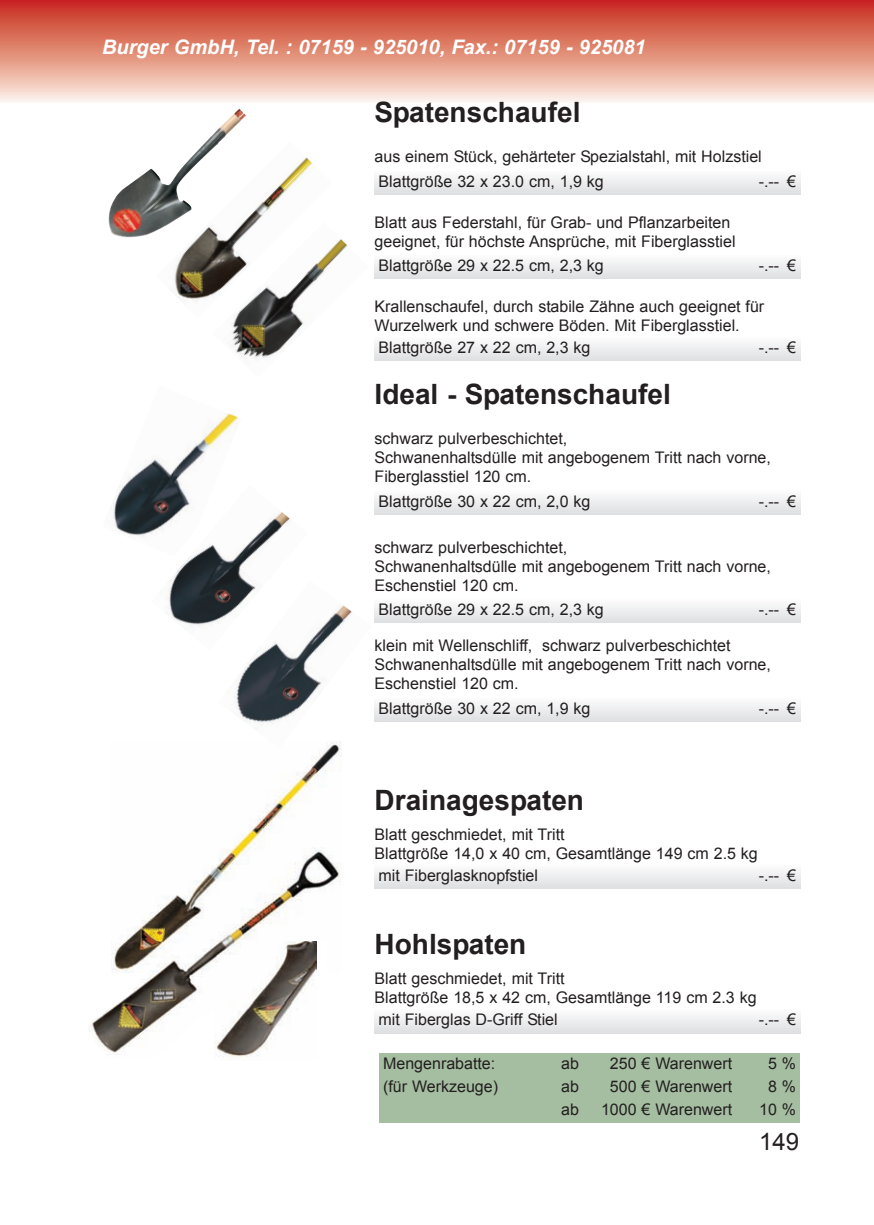
<style>
.page{position:relative;width:874px;height:1225px;background:#fff}
.page>*{position:absolute;margin:0;border:0;box-sizing:border-box;transform-origin:0 0}
.t1{font:700 28px "Arial";color:#231f20}
.t2{font:24px "Arial";color:#231f20}
.t3{font:italic 700 20px "Arial";color:#fff}
.t4{font:16px/19.2px "Arial";color:#231f20}
</style>
<div class="page">
<svg style="left:0;top:0;width:873px;height:102px;background:#e18b7a"></svg>
<div style="left:379px;top:1053px;width:147px;height:23px;background:#a5bea1"></div>
<div style="left:526px;top:1053px;width:56px;height:23px;background:#a5bea1"></div>
<div style="left:582px;top:1053px;width:153px;height:23px;background:#a5bea1"></div>
<div style="left:735px;top:1053px;width:64px;height:23px;background:#a5bea1"></div>
<div style="left:379px;top:1076px;width:147px;height:23px;background:#a5bea1"></div>
<div style="left:526px;top:1076px;width:56px;height:23px;background:#a5bea1"></div>
<div style="left:582px;top:1076px;width:153px;height:23px;background:#a5bea1"></div>
<div style="left:735px;top:1076px;width:64px;height:23px;background:#a5bea1"></div>
<div style="left:379px;top:1099px;width:147px;height:24px;background:#a5bea1"></div>
<div style="left:526px;top:1099px;width:56px;height:24px;background:#a5bea1"></div>
<div style="left:582px;top:1099px;width:153px;height:24px;background:#a5bea1"></div>
<div style="left:735px;top:1099px;width:64px;height:24px;background:#a5bea1"></div>
<div style="left:374px;top:255px;width:312px;height:24px;background:linear-gradient(to right,#ecedee,#ecedee)"></div>
<svg style="left:686px;top:261px;width:11px;height:18px"></svg>
<div style="left:697px;top:255px;width:85px;height:24px;background:linear-gradient(to right,#ecedee,#ecedee)"></div>
<div style="left:782px;top:255px;width:17px;height:24px;background:linear-gradient(to bottom,#fcfcfc,#dfe1e3)"></div>
<div style="left:374px;top:337px;width:312px;height:24px;background:linear-gradient(to right,#ededee,#ededee)"></div>
<svg style="left:686px;top:343px;width:11px;height:18px"></svg>
<div style="left:697px;top:337px;width:85px;height:24px;background:linear-gradient(to right,#ededee,#ededee)"></div>
<div style="left:782px;top:337px;width:17px;height:24px;background:linear-gradient(to bottom,#fcfcfc,#e0e1e3)"></div>
<div style="left:374px;top:171px;width:312px;height:23px;background:linear-gradient(to right,#edeeef,#edeeef)"></div>
<svg style="left:686px;top:177px;width:11px;height:17px"></svg>
<div style="left:697px;top:171px;width:85px;height:23px;background:linear-gradient(to right,#edeeef,#edeeef)"></div>
<svg style="left:782px;top:177px;width:17px;height:17px"></svg>
<img style="left:210px;top:109px;width:36px;height:29px">
<img style="left:233px;top:748px;width:108px;height:100px">
<img style="left:90px;top:848px;width:251px;height:209px">
<div style="left:374px;top:865px;width:312px;height:23px;background:linear-gradient(to right,#edeeef,#edeeef)"></div>
<svg style="left:686px;top:871px;width:11px;height:17px"></svg>
<div style="left:697px;top:865px;width:85px;height:23px;background:linear-gradient(to right,#edeeef,#edeeef)"></div>
<svg style="left:782px;top:871px;width:17px;height:17px"></svg>
<div style="left:374px;top:1009px;width:312px;height:24px;background:linear-gradient(to right,#edeeef,#edeeef)"></div>
<svg style="left:686px;top:1016px;width:11px;height:17px"></svg>
<div style="left:697px;top:1009px;width:85px;height:24px;background:linear-gradient(to right,#edeeef,#edeeef)"></div>
<div style="left:782px;top:1009px;width:17px;height:24px;background:linear-gradient(to bottom,#fdfdfd,#e0e1e3)"></div>
<div style="left:374px;top:491px;width:312px;height:23px;background:#ededee"></div>
<div style="left:686px;top:491px;width:11px;height:23px;background:#ededee"></div>
<div style="left:697px;top:491px;width:85px;height:23px;background:#ededee"></div>
<div style="left:782px;top:491px;width:17px;height:23px;background:#ededee"></div>
<div style="left:374px;top:600px;width:312px;height:23px;background:linear-gradient(to right,#ededef,#ededef)"></div>
<svg style="left:686px;top:606px;width:11px;height:17px"></svg>
<div style="left:697px;top:600px;width:85px;height:23px;background:linear-gradient(to right,#ededef,#ededef)"></div>
<svg style="left:782px;top:606px;width:17px;height:17px"></svg>
<div style="left:374px;top:698px;width:312px;height:23px;background:linear-gradient(to right,#edeeef,#edeeef)"></div>
<svg style="left:686px;top:704px;width:11px;height:17px"></svg>
<div style="left:697px;top:698px;width:85px;height:23px;background:linear-gradient(to right,#edeeef,#edeeef)"></div>
<svg style="left:782px;top:704px;width:17px;height:17px"></svg>
<svg style="left:108px;top:138px;width:244px;height:610px"></svg>
<img style="left:152px;top:485px;width:154px;height:164px">
<p class="t3" style="left:102px;top:36px;width:544px">Burger GmbH, Tel. : 07159 - 925010, Fax.: 07159 - 925081</p>
<h1 class="t1" style="left:374px;top:97px;width:207px">Spatenschaufel</h1>
<p class="t4" style="left:374px;top:145px;width:388px;line-height:24.2px">aus einem Stück, gehärteter Spezialstahl, mit Holzstiel<br>Blattgröße 32 x 23.0 cm, 1,9 kg</p>
<p class="t4" style="left:758px;top:171px;width:39px">-.-- €</p>
<p class="t4" style="left:374px;top:213px;width:362px">Blatt aus Federstahl, für Grab- und Pflanzarbeiten geeignet, für höchste Ansprüche, mit Fiberglasstiel</p>
<p class="t4" style="left:378px;top:256px;width:227px">Blattgröße 29 x 22.5 cm, 2,3 kg</p>
<p class="t4" style="left:758px;top:256px;width:39px">-.-- €</p>
<p class="t4" style="left:374px;top:296px;width:391px">Krallenschaufel, durch stabile Zähne auch geeignet für<br>Wurzelwerk und schwere Böden. Mit Fiberglasstiel.</p>
<p class="t4" style="left:378px;top:338px;width:213px">Blattgröße 27 x 22 cm, 2,3 kg</p>
<p class="t4" style="left:758px;top:338px;width:39px">-.-- €</p>
<h1 class="t1" style="left:374px;top:379px;width:297px">Ideal - Spatenschaufel</h1>
<p class="t4" style="left:374px;top:429px;width:397px">schwarz pulverbeschichtet,<br>Schwanenhaltsdülle mit angebogenem Tritt nach vorne,<br>Fiberglasstiel 120 cm.</p>
<p class="t4" style="left:378px;top:491px;width:213px">Blattgröße 30 x 22 cm, 2,0 kg</p>
<p class="t4" style="left:758px;top:491px;width:39px">-.-- €</p>
<p class="t4" style="left:374px;top:537px;width:397px">schwarz pulverbeschichtet,<br>Schwanenhaltsdülle mit angebogenem Tritt nach vorne,<br>Eschenstiel 120 cm.</p>
<p class="t4" style="left:378px;top:600px;width:227px">Blattgröße 29 x 22.5 cm, 2,3 kg</p>
<p class="t4" style="left:758px;top:600px;width:39px">-.-- €</p>
<p class="t4" style="left:374px;top:636px;width:397px">klein mit Wellenschliff, schwarz pulverbeschichtet<br>Schwanenhaltsdülle mit angebogenem Tritt nach vorne,<br>Eschenstiel 120 cm.</p>
<p class="t4" style="left:378px;top:698px;width:213px">Blattgröße 30 x 22 cm, 1,9 kg</p>
<p class="t4" style="left:758px;top:698px;width:39px">-.-- €</p>
<h1 class="t1" style="left:374px;top:784px;width:211px">Drainagespaten</h1>
<p class="t4" style="left:374px;top:824px;width:384px">Blatt geschmiedet, mit Tritt<br>Blattgröße 14,0 x 40 cm, Gesamtlänge 149 cm 2.5 kg</p>
<p class="t4" style="left:378px;top:865px;width:161px">mit Fiberglasknopfstiel</p>
<p class="t4" style="left:758px;top:865px;width:39px">-.-- €</p>
<h1 class="t1" style="left:374px;top:928px;width:153px">Hohlspaten</h1>
<p class="t4" style="left:374px;top:968px;width:383px">Blatt geschmiedet, mit Tritt<br>Blattgröße 18,5 x 42 cm, Gesamtlänge 119 cm 2.3 kg</p>
<p class="t4" style="left:378px;top:1010px;width:180px">mit Fiberglas D-Griff Stiel</p>
<p class="t4" style="left:758px;top:1010px;width:39px">-.-- €</p>
<p class="t4" style="left:383px;top:1053px;width:114px">Mengenrabatte:</p>
<p class="t4" style="left:561px;top:1053px;width:19px">ab</p>
<p class="t4" style="left:609px;top:1053px;width:124px">250 € Warenwert</p>
<p class="t4" style="left:767px;top:1053px;width:30px">5 %</p>
<p class="t4" style="left:383px;top:1077px;width:116px">(für Werkzeuge)</p>
<p class="t4" style="left:561px;top:1077px;width:19px">ab</p>
<p class="t4" style="left:609px;top:1077px;width:124px">500 € Warenwert</p>
<p class="t4" style="left:767px;top:1077px;width:30px">8 %</p>
<p class="t4" style="left:561px;top:1100px;width:19px">ab</p>
<p class="t4" style="left:600px;top:1100px;width:133px">1000 € Warenwert</p>
<p class="t4" style="left:758px;top:1100px;width:38px">10 %</p>
<h2 class="t2" style="left:758px;top:1128px;width:42px">149</h2>
</div>
